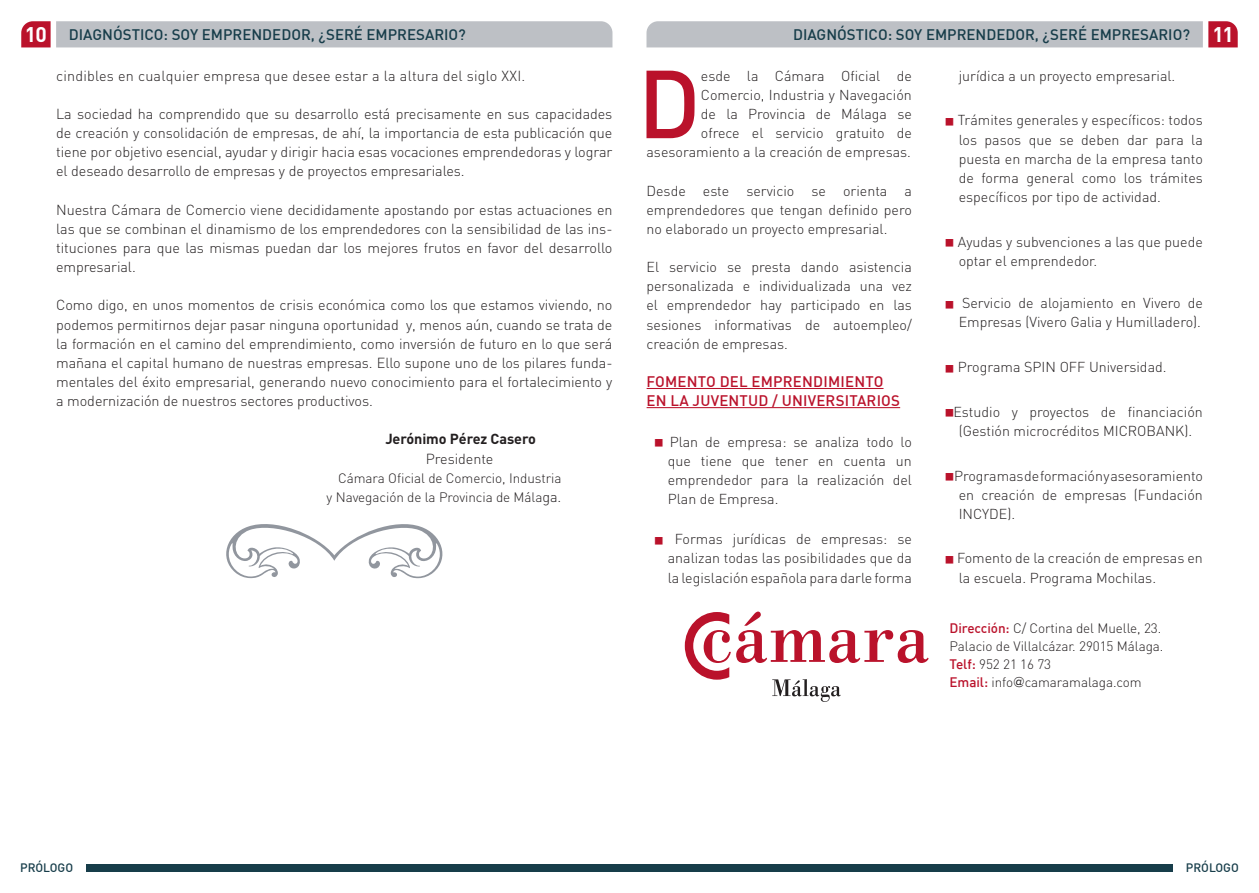
<style>
.page{position:relative;width:1259px;height:893px;background:#fff}
.page>*{position:absolute;margin:0;border:0;box-sizing:border-box;transform-origin:0 0}
.t1{font:500 94.8px "DIN";color:#ba122b}
.t2{font:500 15px "DIN";color:#173d4a}
.t3{font:500 15px "DIN";color:#ba122b}
.t4{font:300 14.4px/19.2px "DIN";letter-spacing:-.005em;color:#231f20;text-align:justify}
.t5{font:300 14.4px "DIN";letter-spacing:.015em;color:#231f20}
.t6{font:700 14.4px "DIN";letter-spacing:-.005em;color:#231f20}
.t7{font:300 14.25px/19.2px "DIN";color:#231f20;text-align:justify}
.t8{font:300 13.5px/18px "DIN";letter-spacing:-.005em;color:#231f20}
.t9{font:500 12px "DIN";color:#173d4a}
.s1{font-weight:700;font-size:21px;color:#fff}
.s2{font-size:14.4px}
.s3{font-weight:500;color:#ba122b}
.s4{font-family:"Century Gothic";font-weight:400}
</style>
<div class="page">
<div style="left:86px;top:864px;width:543px;height:8px;background:#173d4a"></div>
<svg style="left:21px;top:21px;width:591px;height:26px;background:#beb9bf"></svg>
<div style="left:629px;top:864px;width:544px;height:8px;background:#173d4a"></div>
<div style="left:646px;top:21px;width:556px;height:26px;background:#bdc0c5"></div>
<svg style="left:1208px;top:21px;width:29px;height:26px"></svg>
<svg style="left:685px;top:612px;width:243px;height:90px"></svg>
<hr style="left:646px;top:388px;width:237px;height:1px;background:#ba122b">
<hr style="left:646px;top:407px;width:254px;height:1px;background:#ba122b">
<svg style="left:226px;top:524px;width:217px;height:54px"></svg>
<p class="t2" style="left:25px;top:25px;width:442px"><span class="s1">10</span> DIAGNÓSTICO: SOY EMPRENDEDOR, ¿SERÉ EMPRESARIO?</p>
<p class="t5" style="left:56px;top:67px;width:471px">cindibles en cualquier empresa que desee estar a la altura del siglo XXI.</p>
<p class="t4" style="left:56px;top:104px;width:558px">La sociedad ha comprendido que su desarrollo está precisamente en sus capacidades de creación y consolidación de empresas, de ahí, la importancia de esta publicación que tiene por objetivo esencial, ayudar y dirigir hacia esas vocaciones emprendedoras y lograr el deseado desarrollo de empresas y de proyectos empresariales.</p>
<p class="t4" style="left:56px;top:200px;width:558px">Nuestra Cámara de Comercio viene decididamente apostando por estas actuaciones en las que se combinan el dinamismo de los emprendedores con la sensibilidad de las ins&shy;tituciones para que las mismas puedan dar los mejores frutos en favor del desarrollo empresarial.</p>
<p class="t4" style="left:56px;top:295px;width:558px">Como digo, en unos momentos de crisis económica como los que estamos viviendo, no podemos permitirnos dejar pasar ninguna oportunidad y, menos aún, cuando se trata de la formación en el camino del emprendimiento, como inversión de futuro en lo que será mañana el capital humano de nuestras empresas. Ello supone uno de los pilares funda&shy;mentales del éxito empresarial, generando nuevo conocimiento para el fortalecimiento y a modernización de nuestros sectores productivos.</p>
<p class="t6" style="left:385px;top:430px;width:152px">Jerónimo Pérez Casero</p>
<p class="t4" style="left:426px;top:449px;width:69px">Presidente</p>
<p class="t8" style="left:338px;top:469px;width:225px">Cámara Oficial de Comercio, Industria</p>
<p class="t8" style="left:327px;top:488px;width:236px">y Navegación de la Provincia de Mála<span class="s2">ga.</span></p>
<p class="t2" style="left:793px;top:25px;width:442px">DIAGNÓSTICO: SOY EMPRENDEDOR, ¿SERÉ EMPRESARIO? <span class="s1">11</span></p>
<p class="t7" style="left:646px;top:66px;width:267px;text-align:right">esde la Cámara Oficial de<br>Comercio, Industria y Navegación<br>de la Provincia de Málaga se<br>ofrece el servicio gratuito de asesoramiento a la creación de empresas.</p>
<p class="t7" style="left:646px;top:181px;width:267px">Desde este servicio se orienta a emprendedores que tengan definido pero no elaborado un proyecto empresarial.</p>
<p class="t7" style="left:646px;top:257px;width:267px">El servicio se presta dando asistencia personalizada e individualizada una vez el emprendedor hay participado en las sesiones informativas de autoempleo/ creación de empresas.</p>
<p class="t3" style="left:646px;top:372px;width:20px">FOMENTO</p>
<p class="t3" style="left:719px;top:372px;width:10px">DEL</p>
<p class="t3" style="left:751px;top:372px;width:11px">EMPRENDIMIENTO</p>
<p class="t3" style="left:646px;top:391px;width:65px">EN LA JUVENTUD</p>
<p class="t3" style="left:772px;top:391px;width:19px">/ UNIVERSITARIOS</p>
<p class="t7" style="left:668px;top:432px;width:246px">Plan de empresa: se analiza todo lo que tiene que tener en cuenta un emprendedor para la realización del Plan de Empresa.</p>
<p class="t7" style="left:668px;top:529px;width:246px;text-align:center">Formas jurídicas de empresas: se analizan todas las posibilidades que da la legislación española para darle forma</p>
<p class="t1" style="left:637px;top:43px;width:65px">D</p>
<p class="t7" style="left:958px;top:66px;width:218px">jurídica a un proyecto empresarial.</p>
<p class="t7" style="left:958px;top:111px;width:246px">Trámites generales y específicos: todos los pasos que se deben dar para la puesta en marcha de la empresa tanto de forma general como los trámites específicos por tipo de actividad.</p>
<p class="t7" style="left:958px;top:232px;width:246px">Ayudas y subvenciones a las que puede optar el emprendedor.</p>
<p class="t7" style="left:958px;top:293px;width:246px">Servicio de alojamiento en Vivero de<br>Empresas (Vivero Galia y Humilladero).</p>
<p class="t7" style="left:958px;top:357px;width:210px">Programa SPIN OFF Universidad.</p>
<p class="t7" style="left:953px;top:402px;width:251px;text-align:center">Estudio y proyectos de financiación (Gestión microcréditos MICROBANK).</p>
<p class="t7" style="left:958px;top:466px;width:246px;text-indent:-4px">Programas de formación y asesoramiento en creación de empresas (Fundación INCYDE).</p>
<p class="t7" style="left:957px;top:549px;width:247px">Fomento de la creación de empresas en la escuela. Programa Mochilas.</p>
<p class="t8" style="left:949px;top:619px;width:215px"><span class="s3">DIRECCIÓN:</span> C/ Cortina del Muelle, 23.<br>Palacio de Villalcázar. 29015 Málaga.<br><span class="s3">TELF:</span> 952 21 16 73<br><span class="s3">EMAIL:</span> info<span class="s4">@</span>camaramalaga.com</p>
<p class="t9" style="left:20px;top:860px;width:54px">PRÓLOGO</p>
<p class="t9" style="left:1185px;top:860px;width:54px">PRÓLOGO</p>
</div>
